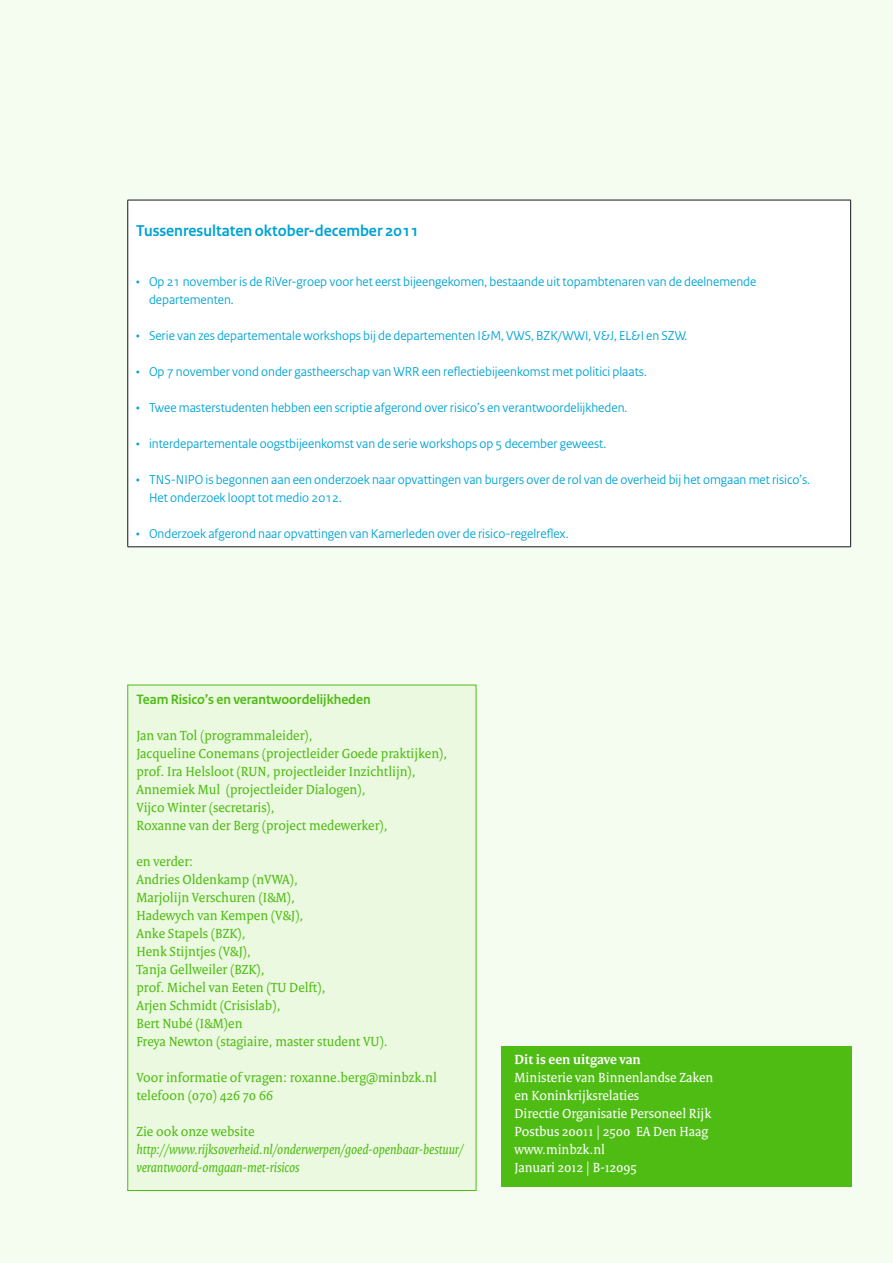
<style>
.page{position:relative;width:893px;height:1263px;background:#f5fdf0}
.page>*{position:absolute;margin:0;border:0;box-sizing:border-box;transform-origin:0 0}
.t1{font:700 16.5px "Rijksoverheid Sans";color:#00a3d4}
.t2{font:14.25px/18px "Rijksoverheid Serif";color:#4fbc14}
.t3{font:14.25px/18px "Rijksoverheid Serif";color:#fff}
.t4{font:italic 14.25px/18px "Rijksoverheid Serif";color:#4fbc14}
.t5{font:700 14.25px "Rijksoverheid Sans Heading";color:#4fbc14}
.t6{font:700 14.25px "Rijksoverheid Serif";color:#fff}
.t7{font:13.5px/18px "Rijksoverheid Sans";color:#00a3d4}
</style>
<div class="page">
<div style="left:128px;top:200px;width:723px;height:347px;background:#fff"></div>
<hr style="left:128px;top:200px;width:723px;height:1px;background:#151616">
<hr style="left:127px;top:200px;width:1px;height:347px;background:#151616">
<hr style="left:850px;top:200px;width:1px;height:347px;background:#151616">
<hr style="left:128px;top:546px;width:723px;height:1px;background:#151616">
<div style="left:128px;top:685px;width:348px;height:505px;background:#eaf9df"></div>
<div style="left:502px;top:1046px;width:350px;height:140px;background:#4fbc14"></div>
<p class="t1" style="left:136px;top:221px;width:284px">Tussenresultaten oktober-december 2011</p>
<p class="t7" style="left:149px;top:273px;width:609px;text-indent:-13px">• Op 21 november is de RiVer-groep voor het eerst bijeengekomen, bestaande uit topambtenaren van de deelnemende departementen.</p>
<p class="t7" style="left:136px;top:327px;width:553px">• Serie van zes departementale workshops bij de departementen I&amp;M, VWS, BZK/WWI, V&amp;J, EL&amp;I en SZW.</p>
<p class="t7" style="left:136px;top:363px;width:512px">• Op 7 november vond onder gastheerschap van WRR een reflectiebijeenkomst met politici plaats.</p>
<p class="t7" style="left:136px;top:399px;width:492px">• Twee masterstudenten hebben een scriptie afgerond over risico’s en verantwoordelijkheden.</p>
<p class="t7" style="left:136px;top:435px;width:471px">• interdepartementale oogstbijeenkomst van de serie workshops op 5 december geweest.</p>
<p class="t7" style="left:149px;top:471px;width:662px;text-indent:-13px">• TNS-NIPO is begonnen aan een onderzoek naar opvattingen van burgers over de rol van de overheid bij het omgaan met risico’s.<br>Het onderzoek loopt tot medio 2012.</p>
<p class="t7" style="left:136px;top:525px;width:434px">• Onderzoek afgerond naar opvattingen van Kamerleden over de risico-regelreflex.</p>
<p class="t5" style="left:136px;top:691px;width:236px">Team Risico’s en verantwoordelijkheden</p>
<p class="t2" style="left:136px;top:726px;width:312px">Jan van Tol (programmaleider),<br>Jacqueline Conemans (projectleider Goede praktijken), prof. Ira Helsloot (RUN, projectleider Inzichtlijn), Annemiek Mul (projectleider Dialogen),<br>Vijco Winter (secretaris),<br>Roxanne van der Berg (project medewerker),</p>
<p class="t2" style="left:136px;top:852px;width:253px">en verder:<br>Andries Oldenkamp (nVWA),<br>Marjolijn Verschuren (I&amp;M),<br>Hadewych van Kempen (V&amp;J),<br>Anke Stapels (BZK),<br>Henk Stijntjes (V&amp;J),<br>Tanja Gellweiler (BZK),<br>prof. Michel van Eeten (TU Delft),<br>Arjen Schmidt (Crisislab),<br>Bert Nubé (I&amp;M)en<br>Freya Newton (stagiaire, master student VU).</p>
<p class="t2" style="left:136px;top:1068px;width:302px">Voor informatie of vragen: roxanne.berg@minbzk.nl telefoon (070) 426 70 66</p>
<p class="t2" style="left:136px;top:1122px;width:120px">Zie ook onze website</p>
<p class="t4" style="left:136px;top:1140px;width:328px">http://www.rijksoverheid.nl/onderwerpen/goed-openbaar-bestuur/ verantwoord-omgaan-met-risicos</p>
<p class="t6" style="left:514px;top:1051px;width:128px">Dit is een uitgave van</p>
<p class="t3" style="left:514px;top:1068px;width:200px">Ministerie van Binnenlandse Zaken en Koninkrijksrelaties<br>Directie Organisatie Personeel Rijk<br>Postbus 20011 | 2500 EA Den Haag www.minbzk.nl<br>Januari 2012 | B-12095</p>
</div>
